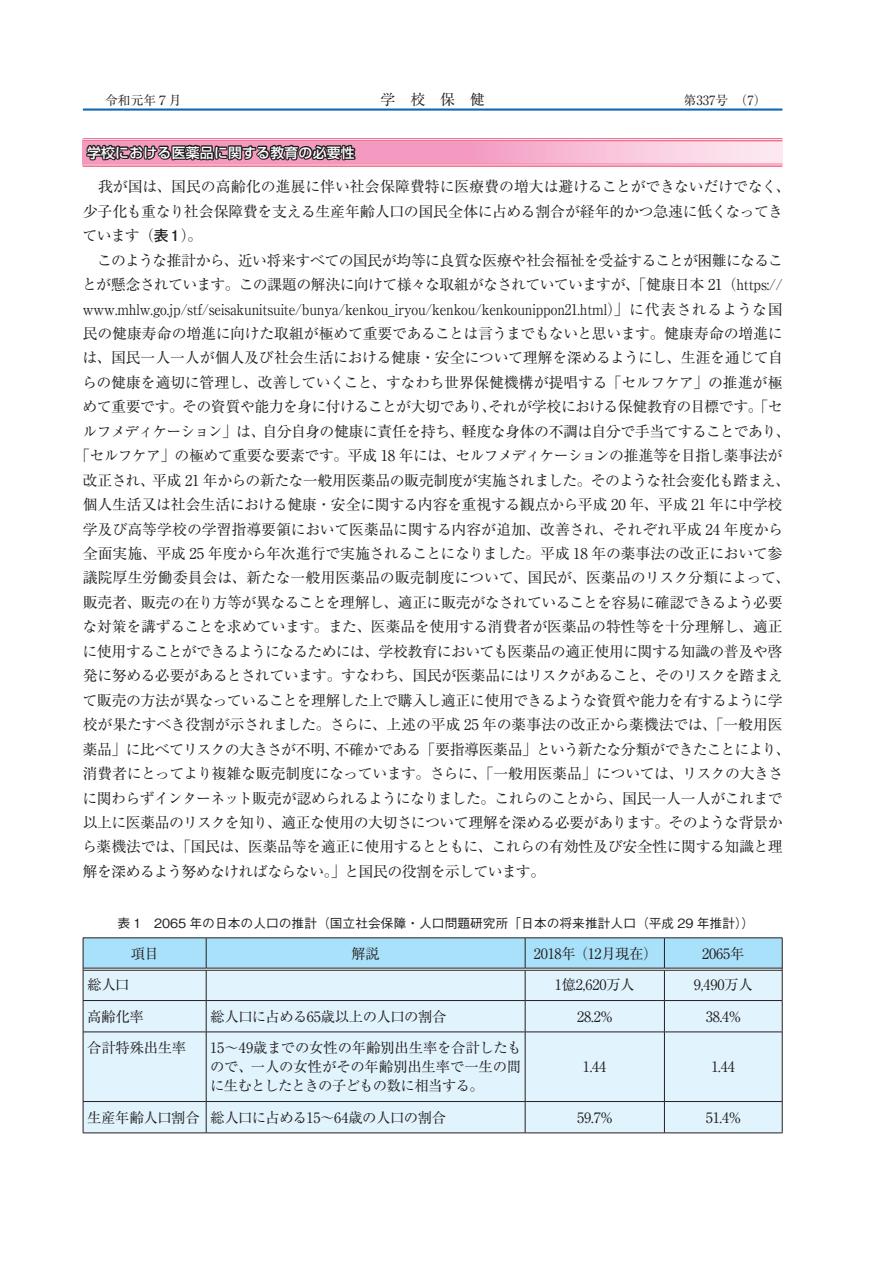
<style>
.page{position:relative;width:893px;height:1263px;background:#fff}
.page>*{position:absolute;margin:0;border:0;box-sizing:border-box;transform-origin:0 0}
.t1{font:14.85px "Ryumin Pro Regular 90 msp RKSJ H";letter-spacing:-.025em;color:#231f20}
.t2{font:14.85px "Ryumin Pro Regular 90 msp RKSJ H";letter-spacing:-.045em;color:#231f20}
.t3{font:14.85px "Ryumin Pro Regular 90 msp RKSJ H";letter-spacing:-.005em;color:#231f20}
.t4{font:14.85px "Ryumin Pro Regular 90 msp RKSJ H";letter-spacing:-.025em;color:#231f20;scale:.9 1}
.t5{font:14.85px "Ryumin Pro Regular 90 msp RKSJ H";color:#231f20}
.t6{font:14.85px "Ryumin Pr 6 N Reg 90 msp RKSJ H";color:#231f20}
.t7{font:14.4px/19.2px "Ryumin Pro Regular 90 msp RKSJ H";letter-spacing:-.02em;color:#231f20;text-align:justify}
.t8{font:13.8px "Shin Go Pro Medium 90 msp RKSJ H";letter-spacing:.02em;color:#fff}
.t9{font:12.75px "Gothic BBB Pro Medium 90 msp RKSJ H";color:#231f20}
.t10{font:12.75px "Ryumin Pr 6 N Reg 90 msp RKSJ H";color:#231f20}
.s1{font-family:"Futo Go B101 Pro Bold 90 msp RKSJ H"}
</style>
<div class="page">
<div style="left:84px;top:939px;width:698px;height:29px;background:#aae1fa"></div>
<div style="left:84px;top:971px;width:698px;height:162px;background:#e1f4fd"></div>
<hr style="left:83px;top:938px;width:123px;height:1px;background:#231f20">
<hr style="left:83px;top:938px;width:1px;height:31px;background:#231f20">
<hr style="left:206px;top:938px;width:319px;height:1px;background:#231f20">
<hr style="left:206px;top:938px;width:1px;height:30px;background:#231f20">
<hr style="left:525px;top:938px;width:139px;height:1px;background:#231f20">
<hr style="left:525px;top:938px;width:1px;height:30px;background:#231f20">
<hr style="left:664px;top:938px;width:118px;height:1px;background:#231f20">
<hr style="left:664px;top:938px;width:1px;height:30px;background:#231f20">
<hr style="left:782px;top:938px;width:1px;height:31px;background:#231f20">
<hr style="left:83px;top:969px;width:1px;height:31px;background:#231f20">
<hr style="left:206px;top:970px;width:1px;height:30px;background:#231f20">
<hr style="left:525px;top:970px;width:1px;height:30px;background:#231f20">
<hr style="left:664px;top:970px;width:1px;height:30px;background:#231f20">
<hr style="left:782px;top:969px;width:1px;height:31px;background:#231f20">
<hr style="left:83px;top:1000px;width:123px;height:1px;background:#231f20">
<hr style="left:83px;top:1001px;width:1px;height:31px;background:#231f20">
<hr style="left:206px;top:1000px;width:319px;height:1px;background:#231f20">
<hr style="left:206px;top:1001px;width:1px;height:31px;background:#231f20">
<hr style="left:525px;top:1000px;width:139px;height:1px;background:#231f20">
<hr style="left:525px;top:1001px;width:1px;height:31px;background:#231f20">
<hr style="left:664px;top:1000px;width:118px;height:1px;background:#231f20">
<hr style="left:664px;top:1001px;width:1px;height:31px;background:#231f20">
<hr style="left:782px;top:1001px;width:1px;height:31px;background:#231f20">
<hr style="left:83px;top:1032px;width:123px;height:1px;background:#231f20">
<hr style="left:83px;top:1032px;width:1px;height:69px;background:#231f20">
<hr style="left:206px;top:1032px;width:319px;height:1px;background:#231f20">
<hr style="left:206px;top:1032px;width:1px;height:69px;background:#231f20">
<hr style="left:525px;top:1032px;width:139px;height:1px;background:#231f20">
<hr style="left:525px;top:1032px;width:1px;height:69px;background:#231f20">
<hr style="left:664px;top:1032px;width:118px;height:1px;background:#231f20">
<hr style="left:664px;top:1032px;width:1px;height:69px;background:#231f20">
<hr style="left:782px;top:1032px;width:1px;height:69px;background:#231f20">
<hr style="left:83px;top:1101px;width:123px;height:1px;background:#231f20">
<hr style="left:83px;top:1102px;width:1px;height:31px;background:#231f20">
<hr style="left:206px;top:1101px;width:319px;height:1px;background:#231f20">
<hr style="left:206px;top:1102px;width:1px;height:31px;background:#231f20">
<hr style="left:525px;top:1101px;width:139px;height:1px;background:#231f20">
<hr style="left:525px;top:1102px;width:1px;height:31px;background:#231f20">
<hr style="left:664px;top:1101px;width:118px;height:1px;background:#231f20">
<hr style="left:664px;top:1102px;width:1px;height:31px;background:#231f20">
<hr style="left:782px;top:1102px;width:1px;height:31px;background:#231f20">
<hr style="left:83px;top:1133px;width:123px;height:1px;background:#231f20">
<hr style="left:206px;top:1133px;width:319px;height:1px;background:#231f20">
<hr style="left:525px;top:1133px;width:139px;height:1px;background:#231f20">
<hr style="left:664px;top:1133px;width:118px;height:1px;background:#231f20">
<hr style="left:83px;top:968px;width:123px;height:1px;background:#231f20">
<hr style="left:83px;top:970px;width:123px;height:1px;background:#231f20">
<hr style="left:206px;top:968px;width:319px;height:1px;background:#231f20">
<hr style="left:206px;top:970px;width:319px;height:1px;background:#231f20">
<hr style="left:525px;top:968px;width:139px;height:1px;background:#231f20">
<hr style="left:525px;top:970px;width:139px;height:1px;background:#231f20">
<hr style="left:664px;top:968px;width:118px;height:1px;background:#231f20">
<hr style="left:664px;top:970px;width:118px;height:1px;background:#231f20">
<svg style="left:83px;top:141px;width:699px;height:23px;background:#f7b7d2"></svg>
<hr style="left:83px;top:138px;width:699px;height:1px;background:#f27191">
<hr style="left:83px;top:140px;width:699px;height:1px;background:#f27191">
<hr style="left:83px;top:164px;width:699px;height:1px;background:#f27191">
<hr style="left:83px;top:165px;width:699px;height:2px;background:#f27191">
<svg style="left:82px;top:138px;width:275px;height:25px;background:#8f5e70"></svg>
<hr style="left:83px;top:108px;width:699px;height:3px;background:#0f68b3">
<p class="t10" style="left:105px;top:95px;width:78px">令和元年７月</p>
<p class="t6" style="left:380px;top:93px;width:106px">学　校　保　健</p>
<p class="t10" style="left:683px;top:95px;width:84px">第337号　（7）</p>
<p class="t8" style="left:87px;top:147px;width:269px">学校における医薬品に関する教育の必要性</p>
<p class="t3" style="left:83px;top:181px;width:709px">　我が国は、国民の高齢化の進展に伴い社会保障費特に医療費の増大は避けることができないだけでなく、</p>
<p class="t1" style="left:83px;top:206px;width:702px">少子化も重なり社会保障費を支える生産年齢人口の国民全体に占める割合が経年的かつ急速に低くなってき</p>
<p class="t1" style="left:83px;top:230px;width:121px">ています（<span class="s1">表１</span>）。</p>
<p class="t1" style="left:83px;top:254px;width:701px">　このような推計から、近い将来すべての国民が均等に良質な医療や社会福祉を受益することが困難になるこ</p>
<p class="t1" style="left:82px;top:279px;width:702px">とが懸念されています。この課題の解決に向けて様々な取組がなされていていますが、「健康日本 21（https://</p>
<p class="t4" style="left:83px;top:303px;width:779px">www.mhlw.go.jp/stf/seisakunitsuite/bunya/kenkou_iryou/kenkou/kenkounippon21.html）」に代表されるような国</p>
<p class="t1" style="left:83px;top:328px;width:701px">民の健康寿命の増進に向けた取組が極めて重要であることは言うまでもないと思います。健康寿命の増進に</p>
<p class="t1" style="left:82px;top:352px;width:702px">は、国民一人一人が個人及び社会生活における健康・安全について理解を深めるようにし、生涯を通じて自</p>
<p class="t1" style="left:82px;top:377px;width:702px">らの健康を適切に管理し、改善していくこと、すなわち世界保健機構が提唱する「セルフケア」の推進が極</p>
<p class="t1" style="left:83px;top:401px;width:702px">めて重要です。その資質や能力を身に付けることが大切であり、それが学校における保健教育の目標です。「セ</p>
<p class="t2" style="left:83px;top:426px;width:709px">ルフメディケーション」は、自分自身の健康に責任を持ち、軽度な身体の不調は自分で手当てすることであり、</p>
<p class="t1" style="left:75px;top:450px;width:709px">「セルフケア」の極めて重要な要素です。平成 18 年には、セルフメディケーションの推進等を目指し薬事法が</p>
<p class="t1" style="left:83px;top:475px;width:709px">改正され、平成 21 年からの新たな一般用医薬品の販売制度が実施されました。そのような社会変化も踏まえ、</p>
<p class="t1" style="left:83px;top:499px;width:701px">個人生活又は社会生活における健康・安全に関する内容を重視する観点から平成 20 年、平成 21 年に中学校</p>
<p class="t5" style="left:83px;top:523px;width:702px">学及び高等学校の学習指導要領において医薬品に関する内容が追加、改善され、それぞれ平成 24 年度から</p>
<p class="t1" style="left:83px;top:548px;width:701px">全面実施、平成 25 年度から年次進行で実施されることになりました。平成 18 年の薬事法の改正において参</p>
<p class="t3" style="left:83px;top:572px;width:709px">議院厚生労働委員会は、新たな一般用医薬品の販売制度について、国民が、医薬品のリスク分類によって、</p>
<p class="t1" style="left:83px;top:597px;width:701px">販売者、販売の在り方等が異なることを理解し、適正に販売がなされていることを容易に確認できるよう必要</p>
<p class="t1" style="left:82px;top:621px;width:702px">な対策を講ずることを求めています。また、医薬品を使用する消費者が医薬品の特性等を十分理解し、適正</p>
<p class="t2" style="left:82px;top:646px;width:701px">に使用することができるようになるためには、学校教育においても医薬品の適正使用に関する知識の普及や啓</p>
<p class="t1" style="left:83px;top:670px;width:701px">発に努める必要があるとされています。すなわち、国民が医薬品にはリスクがあること、そのリスクを踏まえ</p>
<p class="t1" style="left:83px;top:695px;width:701px">て販売の方法が異なっていることを理解した上で購入し適正に使用できるような資質や能力を有するように学</p>
<p class="t1" style="left:83px;top:719px;width:701px">校が果たすべき役割が示されました。さらに、上述の平成 25 年の薬事法の改正から薬機法では、「一般用医</p>
<p class="t1" style="left:83px;top:743px;width:709px">薬品」に比べてリスクの大きさが不明、不確かである「要指導医薬品」という新たな分類ができたことにより、</p>
<p class="t1" style="left:83px;top:768px;width:702px">消費者にとってより複雑な販売制度になっています。さらに、「一般用医薬品」については、リスクの大きさ</p>
<p class="t1" style="left:82px;top:792px;width:702px">に関わらずインターネット販売が認められるようになりました。これらのことから、国民一人一人がこれまで</p>
<p class="t1" style="left:83px;top:817px;width:701px">以上に医薬品のリスクを知り、適正な使用の大切さについて理解を深める必要があります。そのような背景か</p>
<p class="t1" style="left:82px;top:841px;width:702px">ら薬機法では、「国民は、医薬品等を適正に使用するとともに、これらの有効性及び安全性に関する知識と理</p>
<p class="t2" style="left:83px;top:866px;width:464px">解を深めるよう努めなければならない。」と国民の役割を示しています。</p>
<p class="t9" style="left:117px;top:918px;width:638px">表 1　2065 年の日本の人口の推計（国立社会保障・人口問題研究所「日本の将来推計人口（平成 29 年推計））</p>
<p class="t7" style="left:131px;top:946px;width:29px">項目</p>
<p class="t7" style="left:351px;top:946px;width:30px">解説</p>
<p class="t7" style="left:534px;top:946px;width:125px">2018年（12月現在）</p>
<p class="t7" style="left:702px;top:946px;width:44px">2065年</p>
<p class="t7" style="left:87px;top:977px;width:44px">総人口</p>
<p class="t7" style="left:555px;top:977px;width:81px">1億2,620万人</p>
<p class="t7" style="left:694px;top:977px;width:60px">9,490万人</p>
<p class="t7" style="left:87px;top:1009px;width:58px">高齢化率</p>
<p class="t7" style="left:210px;top:1009px;width:238px">総人口に占める65歳以上の人口の割合</p>
<p class="t7" style="left:577px;top:1009px;width:37px">28.2%</p>
<p class="t7" style="left:706px;top:1009px;width:37px">38.4%</p>
<p class="t7" style="left:87px;top:1040px;width:100px">合計特殊出生率</p>
<p class="t7" style="left:210px;top:1040px;width:313px">15～49歳までの女性の年齢別出生率を合計したもので、一人の女性がその年齢別出生率で一生の間に生むとしたときの子どもの数に相当する。</p>
<p class="t7" style="left:583px;top:1059px;width:25px">1.44</p>
<p class="t7" style="left:711px;top:1059px;width:25px">1.44</p>
<p class="t7" style="left:87px;top:1110px;width:360px">生産年齢人口割合 総人口に占める15～64歳の人口の割合</p>
<p class="t7" style="left:577px;top:1110px;width:37px">59.7%</p>
<p class="t7" style="left:706px;top:1110px;width:36px">51.4%</p>
</div>
